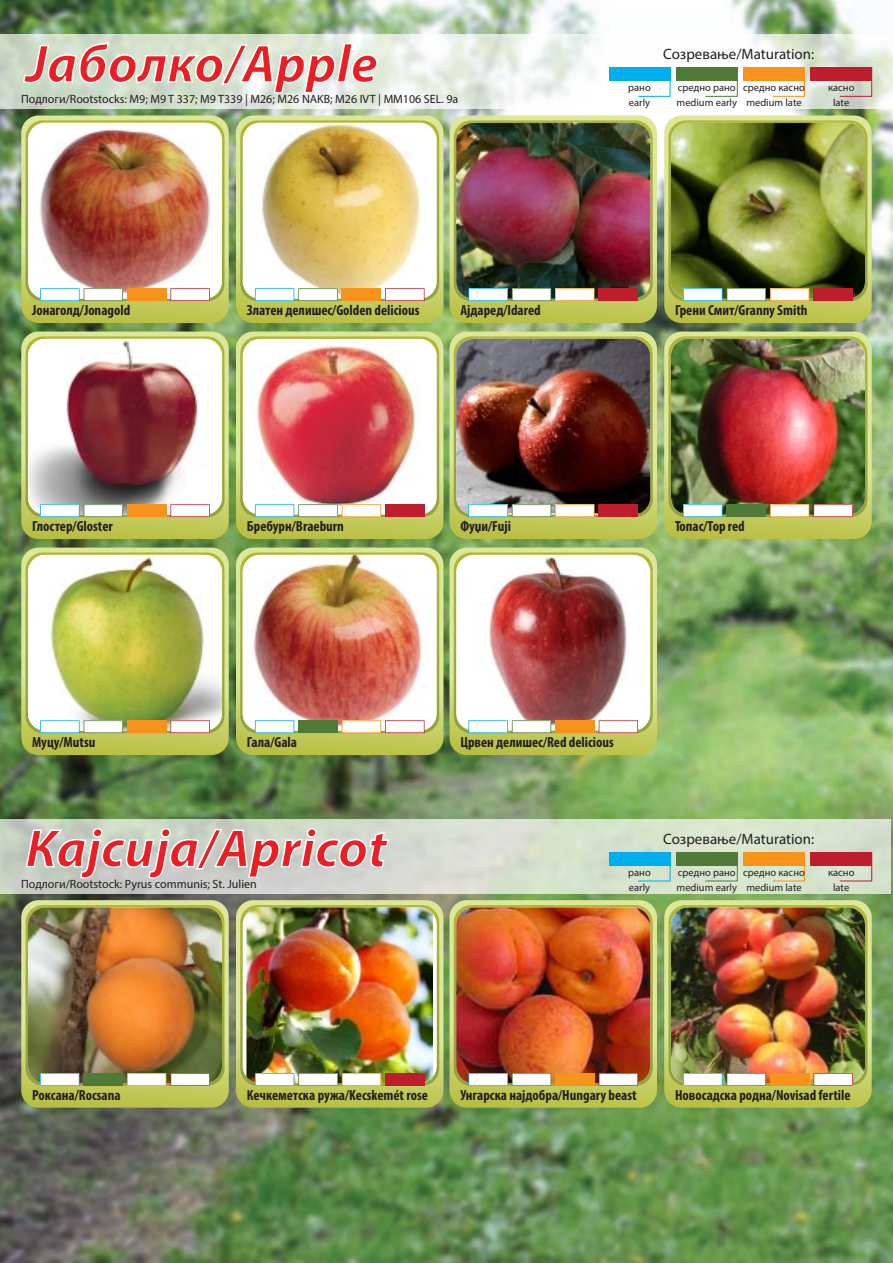
<style>
.page{position:relative;width:893px;height:1263px;background:#fff}
.page>*{position:absolute;margin:0;border:0;box-sizing:border-box;transform-origin:0 0}
.t1{font:italic 700 54px "Myriad Pro";color:#ee1d23}
.t2{font:15px "Myriad Pro";color:#231f20}
.t3{font:700 condensed 14.7px "Myriad Pro";color:#231f20}
.t4{font:12px "Myriad Pro";color:#231f20}
.t5{font:10.5px/15px "Myriad Pro";color:#231f20}
</style>
<div class="page">
<img style="left:0;top:0;width:893px;height:1263px">
<svg style="left:0;top:34px;width:893px;height:75px"></svg>
<img style="left:21px;top:116px;width:208px;height:207px">
<svg style="left:21px;top:332px;width:208px;height:207px"></svg>
<img style="left:21px;top:548px;width:208px;height:207px">
<img style="left:449px;top:548px;width:208px;height:207px">
<img style="left:236px;top:116px;width:207px;height:207px">
<img style="left:449px;top:116px;width:208px;height:207px">
<div style="left:599px;top:288px;width:39px;height:13px;background:#be1d2c"></div>
<img style="left:236px;top:332px;width:207px;height:207px">
<div style="left:385px;top:504px;width:40px;height:13px;background:#be1d2c"></div>
<img style="left:449px;top:332px;width:208px;height:207px">
<div style="left:599px;top:504px;width:39px;height:13px;background:#be1d2c"></div>
<img style="left:664px;top:116px;width:208px;height:207px">
<div style="left:813px;top:288px;width:40px;height:13px;background:#be1d2c"></div>
<img style="left:664px;top:332px;width:208px;height:207px">
<img style="left:236px;top:548px;width:207px;height:207px">
<svg style="left:22px;top:41px;width:356px;height:53px"></svg>
<div style="left:609px;top:67px;width:61px;height:14px;background:#00aeef"></div>
<svg style="left:637px;top:66px;width:34px;height:31px"></svg>
<svg style="left:705px;top:66px;width:33px;height:31px"></svg>
<svg style="left:772px;top:66px;width:33px;height:31px"></svg>
<svg style="left:839px;top:66px;width:33px;height:31px"></svg>
<div style="left:676px;top:67px;width:61px;height:14px;background:#507a37"></div>
<div style="left:743px;top:67px;width:61px;height:14px;background:#f7931d"></div>
<div style="left:811px;top:67px;width:61px;height:14px;background:#be1d2c"></div>
<svg style="left:0;top:819px;width:891px;height:74px;background:#d4dccc"></svg>
<img style="left:21px;top:900px;width:208px;height:208px">
<img style="left:236px;top:900px;width:207px;height:208px">
<div style="left:385px;top:1073px;width:40px;height:13px;background:#be1d2c"></div>
<img style="left:449px;top:900px;width:208px;height:208px">
<img style="left:664px;top:900px;width:208px;height:208px">
<svg style="left:25px;top:827px;width:365px;height:52px;background:#d2d5cf"></svg>
<div style="left:609px;top:852px;width:61px;height:13px;background:#00aeef"></div>
<svg style="left:637px;top:851px;width:34px;height:31px"></svg>
<svg style="left:705px;top:851px;width:33px;height:31px"></svg>
<svg style="left:772px;top:851px;width:33px;height:31px"></svg>
<svg style="left:839px;top:851px;width:33px;height:31px"></svg>
<div style="left:676px;top:852px;width:61px;height:13px;background:#507a37"></div>
<div style="left:743px;top:852px;width:61px;height:13px;background:#f7931d"></div>
<div style="left:811px;top:852px;width:61px;height:13px;background:#be1d2c"></div>
<h1 class="t1" style="left:26px;top:29px;width:354px">Јаболко/Apple</h1>
<p class="t4" style="left:21px;top:92px;width:439px">Подлоги/Rootstocks: M9; M9 T 337; M9 T339 | M26; M26 NAKB; M26 IVT | MM106 SEL. 9a</p>
<p class="t5" style="left:628px;top:80px;width:24px">рано early</p>
<p class="t5" style="left:677px;top:80px;width:62px">средно рано medium early</p>
<p class="t5" style="left:743px;top:80px;width:63px;text-align:center">средно касно medium late</p>
<p class="t5" style="left:828px;top:80px;width:28px;text-align:center">касно late</p>
<p class="t2" style="left:663px;top:45px;width:153px">Созревање/Maturation:</p>
<p class="t3" style="left:32px;top:301px;width:100px">Јонаголд/Jonagold</p>
<p class="t3" style="left:32px;top:517px;width:82px">Глостер/Gloster</p>
<p class="t3" style="left:247px;top:301px;width:174px">Златен делишес/Golden delicious</p>
<p class="t3" style="left:460px;top:301px;width:82px">Ајдаред/Idared</p>
<p class="t3" style="left:247px;top:517px;width:98px">Бребурн/Braeburn</p>
<p class="t3" style="left:460px;top:517px;width:52px">Фуџи/Fuji</p>
<p class="t3" style="left:675px;top:301px;width:134px">Грени Смит/Granny Smith</p>
<p class="t3" style="left:675px;top:517px;width:71px">Топас/Top red</p>
<p class="t3" style="left:32px;top:733px;width:65px">Муцу/Mutsu</p>
<p class="t3" style="left:460px;top:733px;width:155px">Црвен делишес/Red delicious</p>
<p class="t3" style="left:247px;top:733px;width:52px">Гала/Gala</p>
<h1 class="t1" style="left:26px;top:813px;width:363px">Кајсија/Apricot</h1>
<p class="t4" style="left:21px;top:876px;width:237px">Подлоги/Rootstock: Pyrus communis; St. Julien</p>
<p class="t5" style="left:628px;top:865px;width:24px">рано early</p>
<p class="t5" style="left:677px;top:865px;width:62px">средно рано medium early</p>
<p class="t5" style="left:743px;top:865px;width:63px;text-align:center">средно касно medium late</p>
<p class="t5" style="left:828px;top:865px;width:28px;text-align:center">касно late</p>
<p class="t2" style="left:663px;top:830px;width:153px">Созревање/Maturation:</p>
<p class="t3" style="left:32px;top:1086px;width:90px">Роксана/Rocsana</p>
<p class="t3" style="left:247px;top:1086px;width:183px">Кечкеметска ружа/Kecskemét rose</p>
<p class="t3" style="left:460px;top:1086px;width:178px">Унгарска најдобра/Hungary beast</p>
<p class="t3" style="left:675px;top:1086px;width:177px">Новосадска родна/Novisad fertile</p>
</div>
